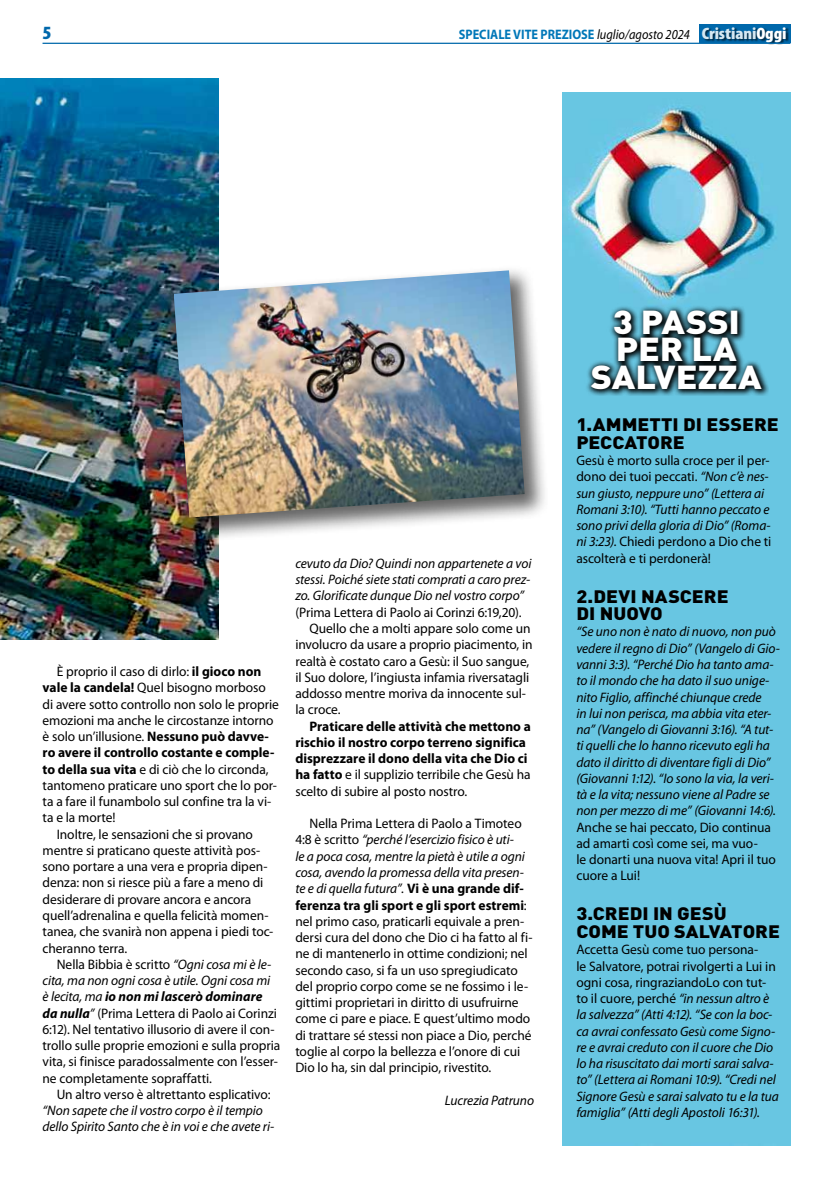
<style>
.page{position:relative;width:833px;height:1188px;background:#fff}
.page>*{position:absolute;margin:0;border:0;box-sizing:border-box;transform-origin:0 0}
.t1{font:900 32.75px "DIN";letter-spacing:.02em;color:#fff;scale:1.1 1}
.t2{font:900 condensed 18.75px "Myriad Pro";color:#0068ab;scale:1.1 1}
.t3{font:900 17.88px/17.5px "DIN";color:#000;scale:1.1 1}
.t4{font:13.75px/16.2px "Myriad Pro";letter-spacing:-.005em;color:#000}
.t5{font:italic 13.75px/16.2px "Myriad Pro";letter-spacing:-.005em;color:#000}
.t6{font:700 13.75px/16.2px "Myriad Pro";color:#000}
.t7{font:700 13.75px "Myriad Pro";color:#0077b8;scale:.9 1}
.t8{font:italic 700 13.75px "Myriad Pro";color:#000}
.s1{font-weight:400;font-style:italic;color:#000}
.s2{font-weight:900;font-stretch:condensed;font-size:16.62px;color:#d7e8f2}
.s3{font-weight:900;font-stretch:condensed;font-size:16.62px;color:#fff}
.s4{font-weight:700}
.s5{font-style:italic}
.s6{font-weight:400}
.s7{font-weight:700;font-style:italic}
.s8{font-style:normal}
</style>
<div class="page">
<img style="left:0;top:78px;width:219px;height:561px">
<div style="left:698px;top:25px;width:92px;height:18px;background:#0068ab"></div>
<div style="left:703px;top:28px;width:86px;height:17px;background:#000;opacity:.6"></div>
<hr style="left:43px;top:43px;width:747px;height:1px;background:#0068ab">
<img style="left:562px;top:92px;width:228px;height:1052px">
<svg style="left:584px;top:303px;width:184px;height:93px;background:#33616f"></svg>
<div style="left:166px;top:263px;width:381px;height:277px;background:#000;opacity:.6"></div>
<img style="left:174px;top:270px;width:350px;height:247px">
<h2 class="t2" style="left:43px;top:21px;width:10px">5</h2>
<p class="t7" style="left:459px;top:25px;width:365px">SPECIALE VITE PREZIOSE <span class="s1">luglio/agosto 2024</span> <span class="s2">Cristiani</span><span class="s3">Oggi</span></p>
<p class="t4" style="left:57px;top:662px;width:206px">È proprio il caso di dirlo: <span class="s4">il gioco non</span></p>
<p class="t4" style="left:43px;top:679px;width:225px"><span class="s4">vale la candela!</span> Quel bisogno morboso</p>
<p class="t4" style="left:43px;top:695px;width:238px">di avere sotto controllo non solo le proprie</p>
<p class="t4" style="left:43px;top:711px;width:232px">emozioni ma anche le circostanze intorno</p>
<p class="t4" style="left:43px;top:727px;width:228px">è solo un’illusione. <span class="s4">Nessuno può davve-</span></p>
<p class="t6" style="left:43px;top:743px;width:233px">ro avere il controllo costante e comple-</p>
<p class="t4" style="left:43px;top:760px;width:228px"><span class="s4">to della sua vita</span> e di ciò che lo circonda,</p>
<p class="t4" style="left:43px;top:776px;width:236px">tantomeno praticare uno sport che lo por-</p>
<p class="t4" style="left:43px;top:792px;width:230px">ta a fare il funambolo sul confine tra la vi-</p>
<p class="t4" style="left:43px;top:809px;width:75px">ta e la morte!</p>
<p class="t4" style="left:57px;top:825px;width:198px">Inoltre, le sensazioni che si provano</p>
<p class="t4" style="left:43px;top:841px;width:219px">mentre si praticano queste attività pos-</p>
<p class="t4" style="left:43px;top:857px;width:226px">sono portare a una vera e propria dipen-</p>
<p class="t4" style="left:43px;top:874px;width:222px">denza: non si riesce più a fare a meno di</p>
<p class="t4" style="left:43px;top:890px;width:210px">desiderare di provare ancora e ancora</p>
<p class="t4" style="left:43px;top:906px;width:228px">quell’adrenalina e quella felicità momen-</p>
<p class="t4" style="left:43px;top:923px;width:232px">tanea, che svanirà non appena i piedi toc-</p>
<p class="t4" style="left:43px;top:939px;width:86px">cheranno terra.</p>
<p class="t4" style="left:57px;top:955px;width:216px">Nella Bibbia è scritto <span class="s5">“Ogni cosa mi è le-</span></p>
<p class="t5" style="left:43px;top:971px;width:229px">cita, ma non ogni cosa è utile. Ogni cosa mi</p>
<p class="t8" style="left:43px;top:987px;width:221px"><span class="s6">è lecita, ma</span> io non mi lascerò dominare</p>
<p class="t4" style="left:43px;top:1004px;width:236px"><span class="s7">da nulla</span><span class="s5">”</span> (Prima Lettera di Paolo ai Corinzi</p>
<p class="t4" style="left:43px;top:1020px;width:234px">6:12). Nel tentativo illusorio di avere il con-</p>
<p class="t4" style="left:43px;top:1036px;width:239px">trollo sulle proprie emozioni e sulla propria</p>
<p class="t4" style="left:43px;top:1053px;width:237px">vita, si finisce paradossalmente con l’esser-</p>
<p class="t4" style="left:43px;top:1069px;width:171px">ne completamente sopraffatti.</p>
<p class="t4" style="left:57px;top:1085px;width:215px">Un altro verso è altrettanto esplicativo:</p>
<p class="t5" style="left:43px;top:1101px;width:233px">“Non sapete che il vostro corpo è il tempio dello Spirito Santo che è in voi e che avete ri-</p>
<p class="t5" style="left:295px;top:555px;width:238px;text-align:justify">cevuto da Dio? Quindi non appartenete a voi stessi. Poiché siete stati comprati a caro prez&shy;zo. Glorificate dunque Dio nel vostro corpo”</p>
<p class="t4" style="left:295px;top:603px;width:228px">(Prima Lettera di Paolo ai Corinzi 6:19,20).</p>
<p class="t4" style="left:309px;top:620px;width:222px">Quello che a molti appare solo come un</p>
<p class="t4" style="left:295px;top:636px;width:239px">involucro da usare a proprio piacimento, in</p>
<p class="t4" style="left:295px;top:652px;width:235px">realtà è costato caro a Gesù: il Suo sangue,</p>
<p class="t4" style="left:295px;top:668px;width:235px">il Suo dolore, l’ingiusta infamia riversatagli</p>
<p class="t4" style="left:295px;top:685px;width:232px">addosso mentre moriva da innocente sul-</p>
<p class="t4" style="left:295px;top:701px;width:47px">la croce.</p>
<p class="t6" style="left:295px;top:717px;width:237px;text-indent:14px">Praticare delle attività che mettono a rischio il nostro corpo terreno significa disprezzare il dono della vita che Dio ci ha fatto <span class="s6">e il supplizio terribile che Gesù ha scelto di subire al posto nostro.</span></p>
<p class="t4" style="left:295px;top:815px;width:239px;text-indent:14px">Nella Prima Lettera di Paolo a Timoteo 4:8 è scritto <span class="s5">“perché l’esercizio fisico è uti-<br>le a poca cosa, mentre la pietà è utile a ogni cosa, avendo la promessa della vita presen&shy;te e di quella futura”.</span> <span class="s4">Vi è una grande dif&shy;ferenza tra gli sport e gli sport estremi</span>: nel primo caso, praticarli equivale a pren&shy;dersi cura del dono che Dio ci ha fatto al fi&shy;ne di mantenerlo in ottime condizioni; nel secondo caso, si fa un uso spregiudicato del proprio corpo come se ne fossimo i le&shy;gittimi proprietari in diritto di usufruirne come ci pare e piace. E quest’ultimo modo di trattare sé stessi non piace a Dio, perché toglie al corpo la bellezza e l’onore di cui Dio lo ha, sin dal principio, rivestito.</p>
<p class="t5" style="left:445px;top:1091px;width:91px">Lucrezia Patruno</p>
<h1 class="t1" style="left:613px;top:300px;width:84px">3 PASSI</h1>
<h1 class="t1" style="left:616px;top:327px;width:111px">PER LA</h1>
<h1 class="t1" style="left:591px;top:355px;width:157px">SALVEZZA</h1>
<h3 class="t3" style="left:576px;top:415px;width:162px">1.AMMETTI DI ESSERE<br>PECCATORE</h3>
<p class="t5" style="left:576px;top:452px;width:197px"><span class="s8">Gesù è morto sulla croce per il per&shy;dono dei tuoi peccati.</span> “Non c’è nes&shy;sun giusto, neppure uno” (Lettera ai Romani 3:10). “Tutti hanno peccato e sono privi della gloria di Dio” (Roma&shy;ni 3:23). <span class="s8">Chiedi perdono a Dio che ti ascolterà e ti perdonerà!</span></p>
<h3 class="t3" style="left:576px;top:586px;width:117px">2.DEVI NASCERE<br>DI NUOVO</h3>
<p class="t5" style="left:576px;top:623px;width:205px">“Se uno non è nato di nuovo, non può vedere il regno di Dio” (Vangelo di Gio&shy;vanni 3:3). “Perché Dio ha tanto ama&shy;to il mondo che ha dato il suo unige&shy;nito Figlio, affinché chiunque crede<br>in lui non perisca, ma abbia vita eter&shy;na” (Vangelo di Giovanni 3:16). “A tut&shy;ti quelli che lo hanno ricevuto egli ha dato il diritto di diventare figli di Dio” (Giovanni 1:12). “Io sono la via, la veri&shy;tà e la vita; nessuno viene al Padre se non per mezzo di me” (Giovanni 14:6).</p>
<p class="t4" style="left:576px;top:818px;width:201px">Anche se hai peccato, Dio continua ad amarti così come sei, ma vuo-<br>le donarti una nuova vita! Apri il tuo cuore a Lui!</p>
<h3 class="t3" style="left:576px;top:904px;width:174px">3.CREDI IN GESÙ<br>COME TUO SALVATORE</h3>
<p class="t5" style="left:576px;top:941px;width:204px"><span class="s8">Accetta Gesù come tuo persona-<br>le Salvatore, potrai rivolgerti a Lui in ogni cosa, ringraziandoLo con tut&shy;to il cuore, perché</span> “in nessun altro è la salvezza” (Atti 4:12). “Se con la boc&shy;ca avrai confessato Gesù come Signo&shy;re e avrai creduto con il cuore che Dio lo ha risuscitato dai morti sarai salva&shy;to” (Lettera ai Romani 10:9). “Credi nel Signore Gesù e sarai salvato tu e la tua famiglia” (Atti degli Apostoli 16:31).</p>
</div>
